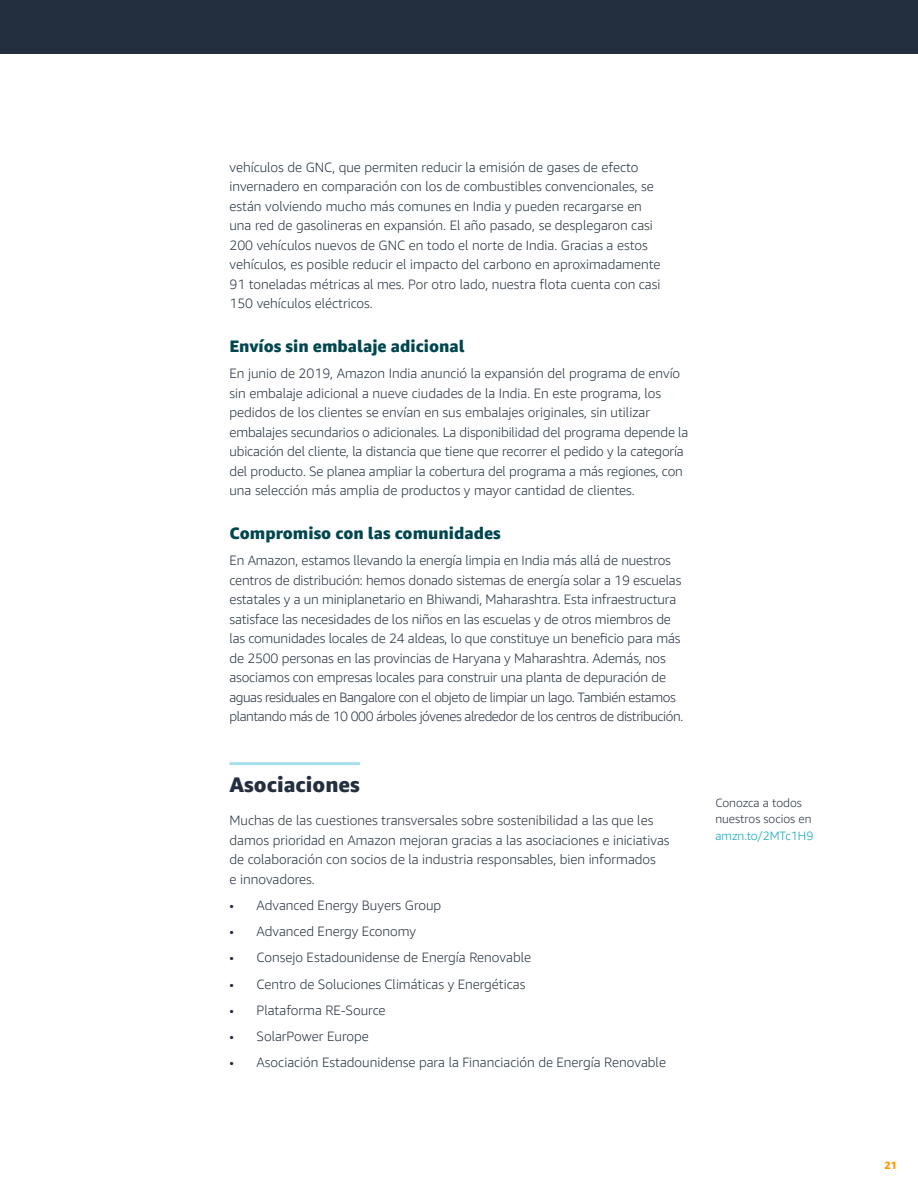
<style>
.page{position:relative;width:918px;height:1188px;background:#fff}
.page>*{position:absolute;margin:0;border:0;box-sizing:border-box;transform-origin:0 0}
.t1{font:800 21px "Amazon Ember";color:#232f3e}
.t2{font:800 16.5px "Amazon Ember";color:#00464f}
.t3{font:300 13.5px/19.5px "Amazon Ember";color:#232f3e}
.t4{font:300 12px/16.5px "Amazon Ember";color:#232f3e}
.t5{font:300 12px "Amazon Ember";color:#00a4b4}
.t6{font:800 10.5px "Amazon Ember";color:#f90}
</style>
<div class="page">
<hr style="left:230px;top:762px;width:130px;height:3px;background:#a8dfee">
<div style="left:0;top:0;width:918px;height:54px;background:#232f3e"></div>
<p class="t3" style="left:230px;top:157px;width:432px">vehículos de GNC, que permiten reducir la emisión de gases de efecto invernadero en comparación con los de combustibles convencionales, se están volviendo mucho más comunes en India y pueden recargarse en una red de gasolineras en expansión. El año pasado, se desplegaron casi 200 vehículos nuevos de GNC en todo el norte de India. Gracias a estos vehículos, es posible reducir el impacto del carbono en aproximadamente 91 toneladas métricas al mes. Por otro lado, nuestra flota cuenta con casi 150 vehículos eléctricos.</p>
<p class="t2" style="left:230px;top:336px;width:237px">Envíos sin embalaje adicional</p>
<p class="t3" style="left:230px;top:364px;width:460px">En junio de 2019, Amazon India anunció la expansión del programa de envío sin embalaje adicional a nueve ciudades de la India. En este programa, los pedidos de los clientes se envían en sus embalajes originales, sin utilizar embalajes secundarios o adicionales. La disponibilidad del programa depende la ubicación del cliente, la distancia que tiene que recorrer el pedido y la categoría del producto. Se planea ampliar la cobertura del programa a más regiones, con una selección más amplia de productos y mayor cantidad de clientes.</p>
<p class="t2" style="left:230px;top:523px;width:273px">Compromiso con las comunidades</p>
<p class="t3" style="left:230px;top:551px;width:455px">En Amazon, estamos llevando la energía limpia en India más allá de nuestros centros de distribución: hemos donado sistemas de energía solar a 19 escuelas estatales y a un miniplanetario en Bhiwandi, Maharashtra. Esta infraestructura satisface las necesidades de los niños en las escuelas y de otros miembros de las comunidades locales de 24 aldeas, lo que constituye un beneficio para más de 2500 personas en las provincias de Haryana y Maharashtra. Además, nos asociamos con empresas locales para construir una planta de depuración de aguas residuales en Bangalore con el objeto de limpiar un lago. También estamos plantando más de 10 000 árboles jóvenes alrededor de los centros de distribución.</p>
<h1 class="t1" style="left:230px;top:771px;width:132px">Asociaciones</h1>
<p class="t3" style="left:230px;top:811px;width:442px">Muchas de las cuestiones transversales sobre sostenibilidad a las que les damos prioridad en Amazon mejoran gracias a las asociaciones e iniciativas de colaboración con socios de la industria responsables, bien informados<br>e innovadores.</p>
<p class="t3" style="left:230px;top:895px;width:213px">• Advanced Energy Buyers Group</p>
<p class="t3" style="left:230px;top:922px;width:188px">• Advanced Energy Economy</p>
<p class="t3" style="left:230px;top:948px;width:303px">• Consejo Estadounidense de Energía Renovable</p>
<p class="t3" style="left:230px;top:974px;width:297px">• Centro de Soluciones Climáticas y Energéticas</p>
<p class="t3" style="left:230px;top:1000px;width:158px">• Plataforma RE-Source</p>
<p class="t3" style="left:230px;top:1027px;width:141px">• SolarPower Europe</p>
<p class="t3" style="left:230px;top:1053px;width:438px">• Asociación Estadounidense para la Financiación de Energía Renovable</p>
<p class="t4" style="left:715px;top:794px;width:98px">Conozca a todos nuestros socios en</p>
<p class="t5" style="left:715px;top:828px;width:99px">amzn.to/2MTc1H9</p>
<p class="t6" style="left:884px;top:1159px;width:14px">21</p>
</div>
